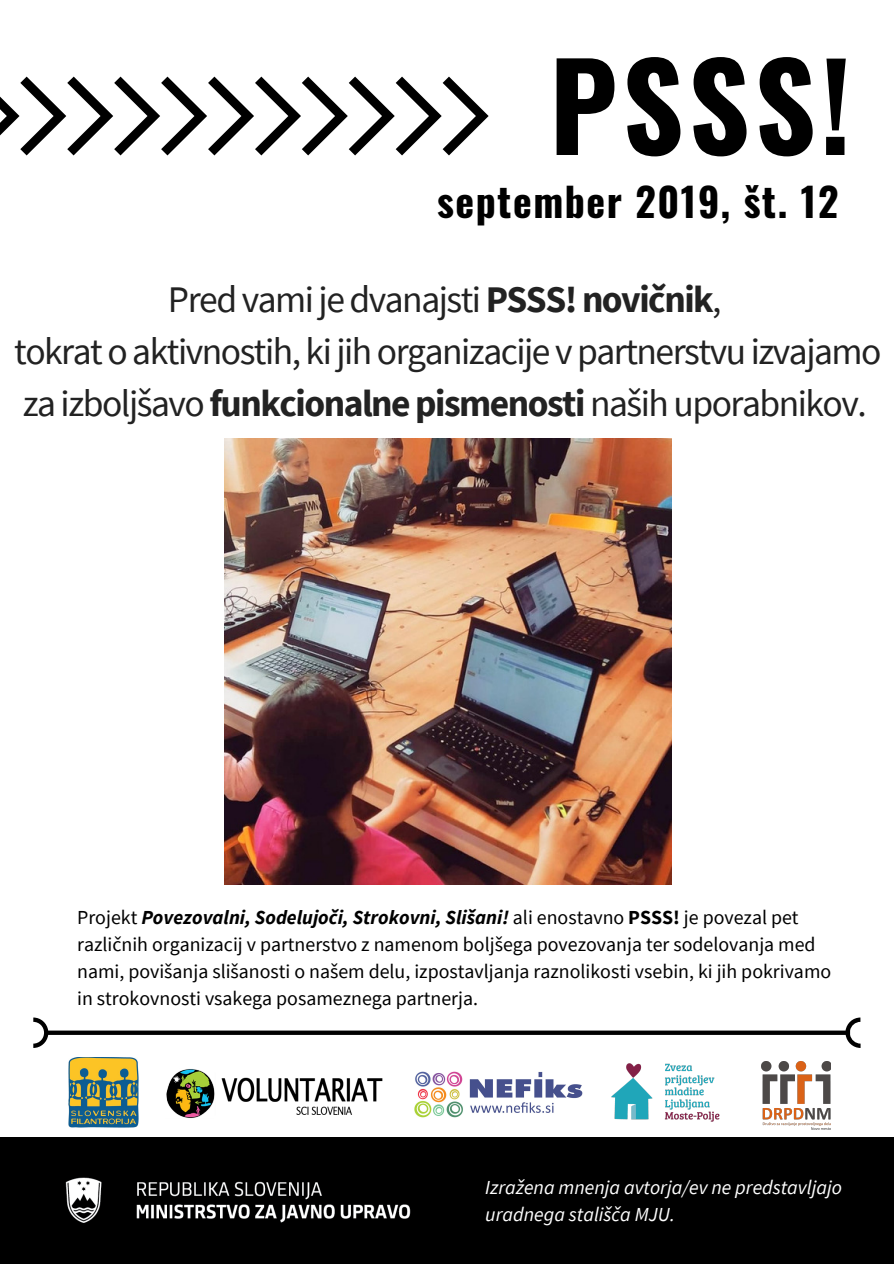
<style>
.page{position:relative;width:894px;height:1264px;background:#fff}
.page>*{position:absolute;margin:0;border:0;box-sizing:border-box;transform-origin:0 0}
.t1{font:700 119.25px "Oswald";color:#000}
.t2{font:700 39.75px "Oswald";letter-spacing:.04em;color:#000}
.t3{font:37.5px/51.8px "Source Sans Pro";letter-spacing:-.04em;color:#222;text-align:center}
.t4{font:19.8px/27px "Source Sans Pro";color:#000}
.t5{font:italic 19.8px/27px "Source Sans Pro";color:#fff}
.s1{font-weight:700}
.s2{font-weight:700;font-style:italic}
</style>
<div class="page">
<div style="left:0;top:1137px;width:893px;height:126px;background:#000"></div>
<svg style="left:0;top:77px;width:488px;height:78px"></svg>
<img style="left:166px;top:1069px;width:217px;height:49px">
<img style="left:65px;top:1177px;width:346px;height:46px">
<svg style="left:33px;top:1017px;width:827px;height:30px"></svg>
<img style="left:414px;top:1071px;width:169px;height:47px">
<img style="left:611px;top:1063px;width:109px;height:59px">
<img style="left:761px;top:1061px;width:69px;height:68px">
<img style="left:68px;top:1057px;width:70px;height:70px">
<img style="left:225px;top:438px;width:445px;height:446px">
<h1 class="t1" style="left:549px;top:13px;width:303px">PSSS!</h1>
<h2 class="t2" style="left:437px;top:170px;width:403px">september 2019, št. 12</h2>
<h3 class="t3" style="left:14px;top:273px;width:868px">Pred vami je dvanajsti <span class="s1">PSSS! novičnik</span>,<br>tokrat o aktivnostih, ki jih organizacije v partnerstvu izvajamo za izboljšavo <span class="s1">funkcionalne pismenosti</span> naših uporabnikov.</h3>
<p class="t4" style="left:77px;top:903px;width:755px">Projekt <span class="s2">Povezovalni, Sodelujoči, Strokovni, Slišani!</span> ali enostavno <span class="s1">PSSS!</span> je povezal pet različnih organizacij v partnerstvo z namenom boljšega povezovanja ter sodelovanja med nami, povišanja slišanosti o našem delu, izpostavljanja raznolikosti vsebin, ki jih pokrivamo in strokovnosti vsakega posameznega partnerja.</p>
<p class="t5" style="left:485px;top:1172px;width:358px">Izražena mnenja avtorja/ev ne predstavljajo uradnega stališča MJU.</p>
</div>
